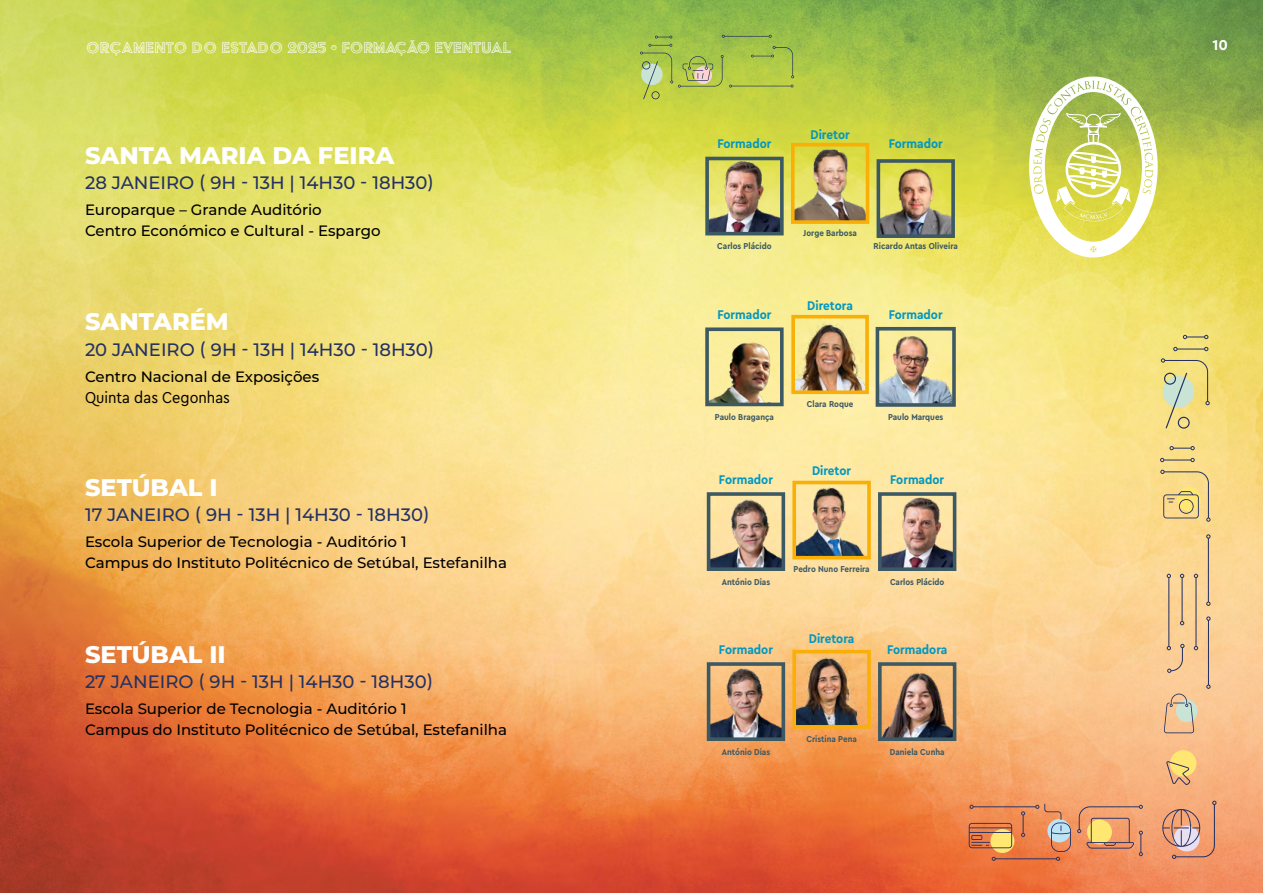
<style>
.page{position:relative;width:1263px;height:893px;background:#fff}
.page>*{position:absolute;margin:0;border:0;box-sizing:border-box;transform-origin:0 0}
.t1{font:800 24px "Montserrat";color:#fff}
.t2{font:500 18px "Montserrat";color:#253162}
.t3{font:18px "Acier BAT Text Gris";color:#fff}
.t4{font:16.5px "Cera Compact Pro";color:#000}
.t5{font:500 15px/21px "Montserrat";color:#000}
.t6{font:700 15px "Cera Pro";color:#fff}
.t7{font:700 13.2px "Cera Compact Pro";color:#0397c0}
.t8{font:700 9px "Cera Compact Pro";color:#3d5964}
</style>
<div class="page">
<img style="left:0;top:0;width:1263px;height:893px">
<svg style="left:640px;top:35px;width:154px;height:64px;background:#abc34f"></svg>
<div style="left:1176px;top:700px;width:21px;height:22px;background:#c9e4d4;border-radius:50%"></div>
<svg style="left:1164px;top:694px;width:30px;height:39px"></svg>
<svg style="left:1166px;top:749px;width:32px;height:36px"></svg>
<svg style="left:1173px;top:347px;width:35px;height:4px"></svg>
<svg style="left:1183px;top:335px;width:25px;height:4px"></svg>
<svg style="left:1160px;top:458px;width:35px;height:4px"></svg>
<svg style="left:1169px;top:446px;width:26px;height:4px"></svg>
<svg style="left:1161px;top:358px;width:49px;height:71px;background:#ded48d"></svg>
<svg style="left:1162px;top:801px;width:54px;height:58px;background:#db9d81"></svg>
<svg style="left:1206px;top:616px;width:4px;height:73px"></svg>
<svg style="left:1160px;top:470px;width:50px;height:52px;background:#e5ca82"></svg>
<svg style="left:1206px;top:534px;width:4px;height:72px"></svg>
<svg style="left:1194px;top:574px;width:4px;height:76px"></svg>
<svg style="left:1167px;top:574px;width:17px;height:99px;background:#e1bd8e"></svg>
<svg style="left:1077px;top:805px;width:66px;height:51px;background:#e19b69"></svg>
<svg style="left:969px;top:804px;width:102px;height:57px;background:#da8a5c"></svg>
<svg style="left:1029px;top:77px;width:129px;height:180px"></svg>
<img style="left:797px;top:486px;width:69px;height:68px">
<div style="left:792px;top:481px;width:79px;height:78px;border:4px solid #f9af05"></div>
<img style="left:883px;top:497px;width:68px;height:69px">
<div style="left:878px;top:492px;width:78px;height:79px;border:4px solid #3d5964"></div>
<img style="left:712px;top:497px;width:68px;height:69px">
<div style="left:707px;top:492px;width:78px;height:79px;border:4px solid #3d5964"></div>
<img style="left:710px;top:332px;width:69px;height:69px">
<div style="left:705px;top:327px;width:79px;height:79px;border:4px solid #3d5964"></div>
<img style="left:796px;top:320px;width:68px;height:69px">
<div style="left:791px;top:315px;width:78px;height:79px;border:4px solid #f9af05"></div>
<img style="left:881px;top:332px;width:70px;height:70px">
<div style="left:876px;top:327px;width:80px;height:80px;border:4px solid #3d5964"></div>
<img style="left:710px;top:162px;width:69px;height:68px">
<div style="left:705px;top:157px;width:79px;height:78px;border:4px solid #3d5964"></div>
<img style="left:796px;top:148px;width:68px;height:71px">
<div style="left:791px;top:143px;width:78px;height:81px;border:4px solid #f9af05"></div>
<img style="left:881px;top:164px;width:69px;height:69px">
<div style="left:876px;top:159px;width:79px;height:79px;border:4px solid #3d5964"></div>
<img style="left:797px;top:655px;width:69px;height:69px">
<div style="left:792px;top:650px;width:79px;height:79px;border:4px solid #f9af05"></div>
<img style="left:712px;top:667px;width:68px;height:69px">
<div style="left:707px;top:662px;width:78px;height:79px;border:4px solid #3d5964"></div>
<img style="left:883px;top:667px;width:68px;height:69px">
<div style="left:878px;top:662px;width:78px;height:79px;border:4px solid #3d5964"></div>
<p class="t3" style="left:86px;top:38px;width:427px">ORÇAMENTO DO ESTADO 2025 • FORMAÇÃO EVENTUAL</p>
<p class="t6" style="left:1212px;top:35px;width:17px">10</p>
<h1 class="t1" style="left:85px;top:137px;width:311px">SANTA MARIA DA FEIRA</h1>
<p class="t2" style="left:85px;top:170px;width:350px">28 JANEIRO ( 9H - 13H | 14H30 - 18H30)</p>
<p class="t5" style="left:85px;top:198px;width:297px">Europarque – Grande Auditório<br>Centro Económico e Cultural - Espargo</p>
<h1 class="t1" style="left:85px;top:304px;width:145px">SANTARÉM</h1>
<p class="t2" style="left:85px;top:337px;width:351px">20 JANEIRO ( 9H - 13H | 14H30 - 18H30)</p>
<p class="t5" style="left:85px;top:365px;width:236px">Centro Nacional de Exposições</p>
<p class="t4" style="left:85px;top:386px;width:147px">Quinta das Cegonhas</p>
<h1 class="t1" style="left:85px;top:469px;width:134px">SETÚBAL I</h1>
<p class="t2" style="left:85px;top:502px;width:346px">17 JANEIRO ( 9H - 13H | 14H30 - 18H30)</p>
<p class="t5" style="left:85px;top:530px;width:424px">Escola Superior de Tecnologia - Auditório 1<br>Campus do Instituto Politécnico de Setúbal, Estefanilha</p>
<h1 class="t1" style="left:85px;top:636px;width:142px">SETÚBAL II</h1>
<p class="t2" style="left:85px;top:669px;width:350px">27 JANEIRO ( 9H - 13H | 14H30 - 18H30)</p>
<p class="t5" style="left:85px;top:697px;width:424px">Escola Superior de Tecnologia - Auditório 1<br>Campus do Instituto Politécnico de Setúbal, Estefanilha</p>
<p class="t7" style="left:717px;top:135px;width:56px">Formador</p>
<p class="t7" style="left:810px;top:126px;width:41px">Diretor</p>
<p class="t7" style="left:889px;top:135px;width:56px">Formador</p>
<p class="t8" style="left:717px;top:240px;width:56px">Carlos Plácido</p>
<p class="t7" style="left:717px;top:306px;width:56px">Formador</p>
<p class="t8" style="left:803px;top:227px;width:55px">Jorge Barbosa</p>
<p class="t8" style="left:873px;top:240px;width:86px">Ricardo Antas Oliveira</p>
<p class="t7" style="left:807px;top:297px;width:47px">Diretora</p>
<p class="t7" style="left:889px;top:306px;width:56px">Formador</p>
<p class="t8" style="left:715px;top:411px;width:61px">Paulo Bragança</p>
<p class="t7" style="left:719px;top:471px;width:56px">Formador</p>
<p class="t8" style="left:807px;top:398px;width:48px">Clara Roque</p>
<p class="t7" style="left:812px;top:462px;width:41px">Diretor</p>
<p class="t8" style="left:888px;top:411px;width:57px">Paulo Marques</p>
<p class="t7" style="left:890px;top:471px;width:56px">Formador</p>
<p class="t8" style="left:722px;top:576px;width:50px">António Dias</p>
<p class="t7" style="left:719px;top:641px;width:56px">Formador</p>
<p class="t8" style="left:793px;top:563px;width:78px">Pedro Nuno Ferreira</p>
<p class="t8" style="left:890px;top:576px;width:56px">Carlos Plácido</p>
<p class="t7" style="left:809px;top:630px;width:47px">Diretora</p>
<p class="t7" style="left:887px;top:641px;width:62px">Formadora</p>
<p class="t8" style="left:722px;top:746px;width:50px">António Dias</p>
<p class="t8" style="left:806px;top:733px;width:52px">Cristina Pena</p>
<p class="t8" style="left:890px;top:746px;width:56px">Daniela Cunha</p>
</div>
